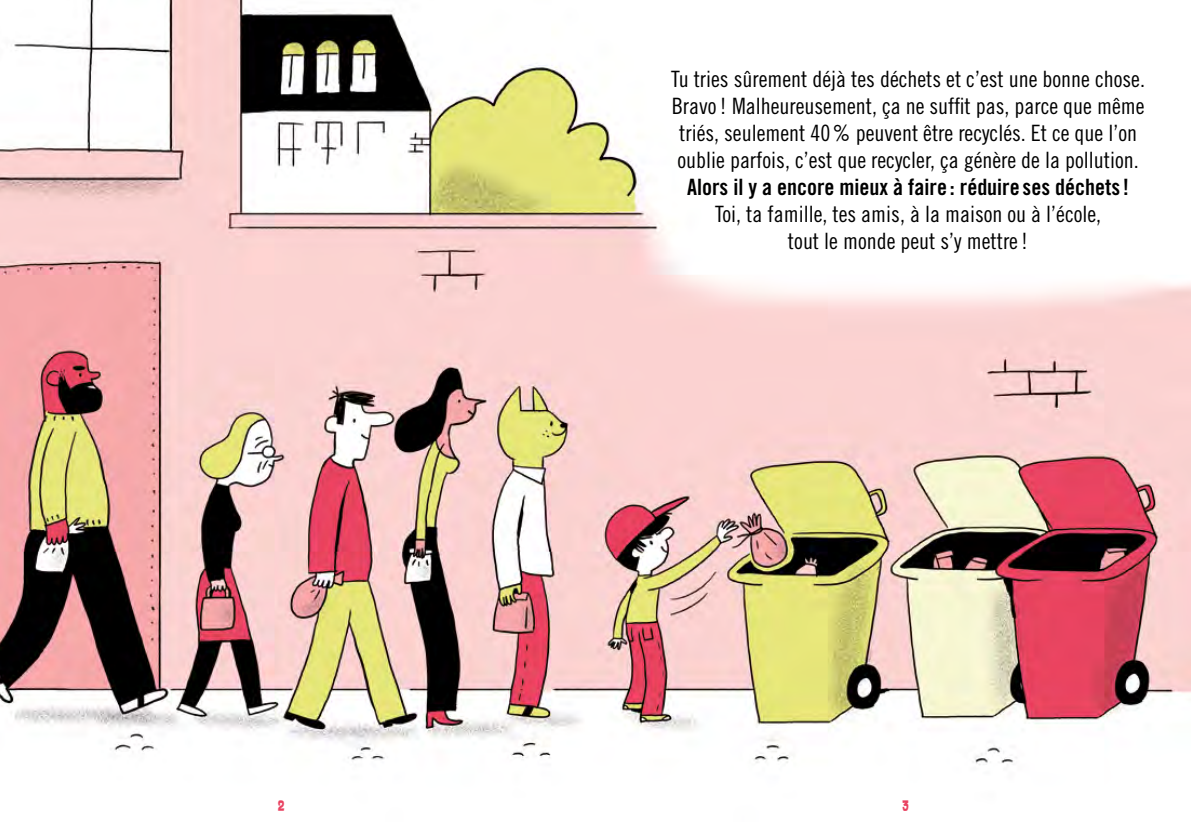
<style>
.page{position:relative;width:1191px;height:834px;background:#fff}
.page>*{position:absolute;margin:0;border:0;box-sizing:border-box;transform-origin:0 0}
.t1{font:22.5px/27px "Trade Gothic Cond Eighteen";color:#000;text-align:center}
.t2{font:22.5px "Trade Gothic Bold Cond Twenty";color:#000}
.t3{font:12px "Supersonic Rocketship";color:#e94261}
</style>
<div class="page">
<img style="left:0;top:0;width:1191px;height:765px">
<p class="t1" style="left:671px;top:65px;width:475px">Tu tries sûrement déjà tes déchets et c’est une bonne chose.<br>Bravo! Malheureusement, ça ne suffit pas, parce que même triés, seulement 40% peuvent être recyclés. Et ce que l’on oublie parfois, c’est que recycler, ça génère de la pollution.</p>
<p class="t2" style="left:687px;top:173px;width:443px">Alors il y a encore mieux à faire : réduire ses déchets!</p>
<p class="t1" style="left:715px;top:200px;width:388px">Toi, ta famille, tes amis, à la maison ou à l’école, tout le monde peut s’y mettre!</p>
<p class="t3" style="left:278px;top:796px;width:8px">2</p>
<p class="t3" style="left:902px;top:796px;width:8px">3</p>
</div>
